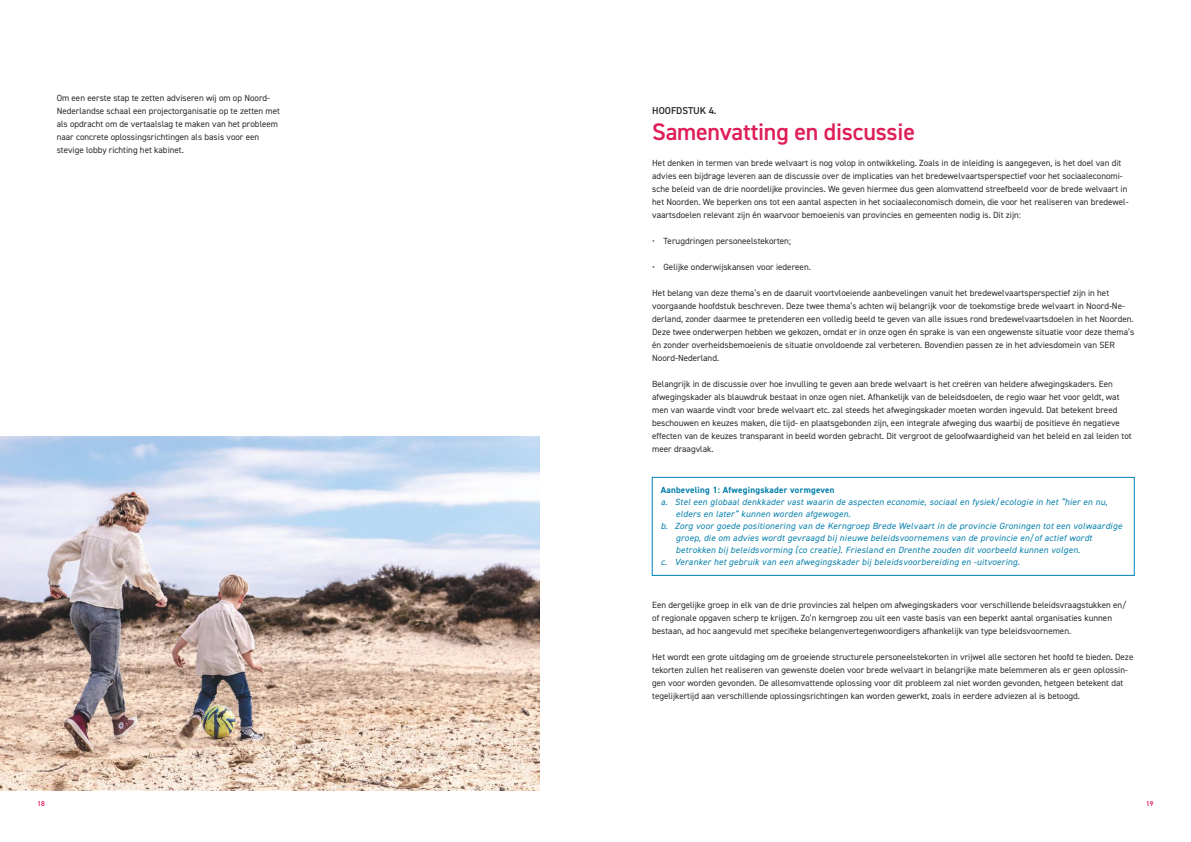
<style>
.page{position:relative;width:1191px;height:842px;background:#fff}
.page>*{position:absolute;margin:0;border:0;box-sizing:border-box;transform-origin:0 0}
.t1{font:600 24px "DIN2014";letter-spacing:-.01em;color:#df1e58}
.t2{font:600 10px "DIN2014";color:#2b2b2a}
.t3{font:9px/13px "DIN2014";color:#2b2b2a}
.t4{font:italic 9px "DIN2014";letter-spacing:.03em;color:#007eaa}
.t5{font:700 9px "DIN2014";letter-spacing:.03em;color:#007eaa}
.t6{font:600 7px "DIN2014";color:#df1d58}
</style>
<div class="page">
<div style="left:652px;top:477px;width:482px;height:99px;border:1px solid #0084b9"></div>
<img style="left:0;top:437px;width:539px;height:354px">
<p class="t3" style="left:57px;top:91px;width:225px">Om een eerste stap te zetten adviseren wij om op Noord-Nederlandse schaal een projectorganisatie op te zetten met als opdracht om de vertaalslag te maken van het probleem naar concrete oplossingsrichtingen als basis voor een stevige lobby richting het kabinet.</p>
<p class="t2" style="left:652px;top:104px;width:66px">HOOFDSTUK 4.</p>
<h1 class="t1" style="left:652px;top:116px;width:264px">Samenvatting en discussie</h1>
<p class="t3" style="left:652px;top:156px;width:478px">Het denken in termen van brede welvaart is nog volop in ontwikkeling. Zoals in de inleiding is aangegeven, is het doel van dit advies een bijdrage leveren aan de discussie over de implicaties van het bredewelvaartsperspectief voor het sociaaleconomi&shy;sche beleid van de drie noordelijke provincies. We geven hiermee dus geen alomvattend streefbeeld voor de brede welvaart in het Noorden. We beperken ons tot een aantal aspecten in het sociaaleconomisch domein, die voor het realiseren van bredewel&shy;vaartsdoelen relevant zijn én waarvoor bemoeienis van provincies en gemeenten nodig is. Dit zijn:</p>
<p class="t3" style="left:652px;top:234px;width:140px">• Terugdringen personeelstekorten;</p>
<p class="t3" style="left:652px;top:260px;width:160px">• Gelijke onderwijskansen voor iedereen.</p>
<p class="t3" style="left:652px;top:286px;width:483px">Het belang van deze thema’s en de daaruit voortvloeiende aanbevelingen vanuit het bredewelvaartsperspectief zijn in het voorgaande hoofdstuk beschreven. Deze twee thema’s achten wij belangrijk voor de toekomstige brede welvaart in Noord-Ne&shy;derland, zonder daarmee te pretenderen een volledig beeld te geven van alle issues rond bredewelvaartsdoelen in het Noorden.<br>Deze twee onderwerpen hebben we gekozen, omdat er in onze ogen én sprake is van een ongewenste situatie voor deze thema’s én zonder overheidsbemoeienis de situatie onvoldoende zal verbeteren. Bovendien passen ze in het adviesdomein van SER Noord-Nederland.</p>
<p class="t3" style="left:652px;top:377px;width:481px">Belangrijk in de discussie over hoe invulling te geven aan brede welvaart is het creëren van heldere afwegingskaders. Een afwegingskader als blauwdruk bestaat in onze ogen niet. Afhankelijk van de beleidsdoelen, de regio waar het voor geldt, wat men van waarde vindt voor brede welvaart etc. zal steeds het afwegingskader moeten worden ingevuld. Dat betekent breed beschouwen en keuzes maken, die tijd- en plaatsgebonden zijn, een integrale afweging dus waarbij de positieve én negatieve effecten van de keuzes transparant in beeld worden gebracht. Dit vergroot de geloofwaardigheid van het beleid en zal leiden tot meer draagvlak.</p>
<p class="t5" style="left:660px;top:484px;width:175px">Aanbeveling 1: Afwegingskader vormgeven</p>
<p class="t4" style="left:660px;top:496px;width:448px">a. Stel een globaal denkkader vast waarin de aspecten economie, sociaal en fysiek/ecologie in het “hier en nu,</p>
<p class="t4" style="left:676px;top:508px;width:176px">elders en later” kunnen worden afgewogen.</p>
<p class="t4" style="left:660px;top:520px;width:463px">b. Zorg voor goede positionering van de Kerngroep Brede Welvaart in de provincie Groningen tot een volwaardige</p>
<p class="t4" style="left:676px;top:532px;width:418px">groep, die om advies wordt gevraagd bij nieuwe beleidsvoornemens van de provincie en/of actief wordt</p>
<p class="t4" style="left:676px;top:544px;width:406px">betrokken bij beleidsvorming (co creatie). Friesland en Drenthe zouden dit voorbeeld kunnen volgen.</p>
<p class="t4" style="left:660px;top:556px;width:361px">c. Veranker het gebruik van een afwegingskader bij beleidsvoorbereiding en -uitvoering.</p>
<p class="t3" style="left:652px;top:598px;width:476px">Een dergelijke groep in elk van de drie provincies zal helpen om afwegingskaders voor verschillende beleidsvraagstukken en/ of regionale opgaven scherp te krijgen. Zo’n kerngroep zou uit een vaste basis van een beperkt aantal organisaties kunnen bestaan, ad hoc aangevuld met specifieke belangenvertegenwoordigers afhankelijk van type beleidsvoornemen.</p>
<p class="t3" style="left:652px;top:650px;width:483px">Het wordt een grote uitdaging om de groeiende structurele personeelstekorten in vrijwel alle sectoren het hoofd te bieden. Deze tekorten zullen het realiseren van gewenste doelen voor brede welvaart in belangrijke mate belemmeren als er geen oplossin&shy;gen voor worden gevonden. De allesomvattende oplossing voor dit probleem zal niet worden gevonden, hetgeen betekent dat tegelijkertijd aan verschillende oplossingsrichtingen kan worden gewerkt, zoals in eerdere adviezen al is betoogd.</p>
<p class="t6" style="left:38px;top:799px;width:9px">18</p>
<p class="t6" style="left:1146px;top:799px;width:9px">19</p>
</div>
